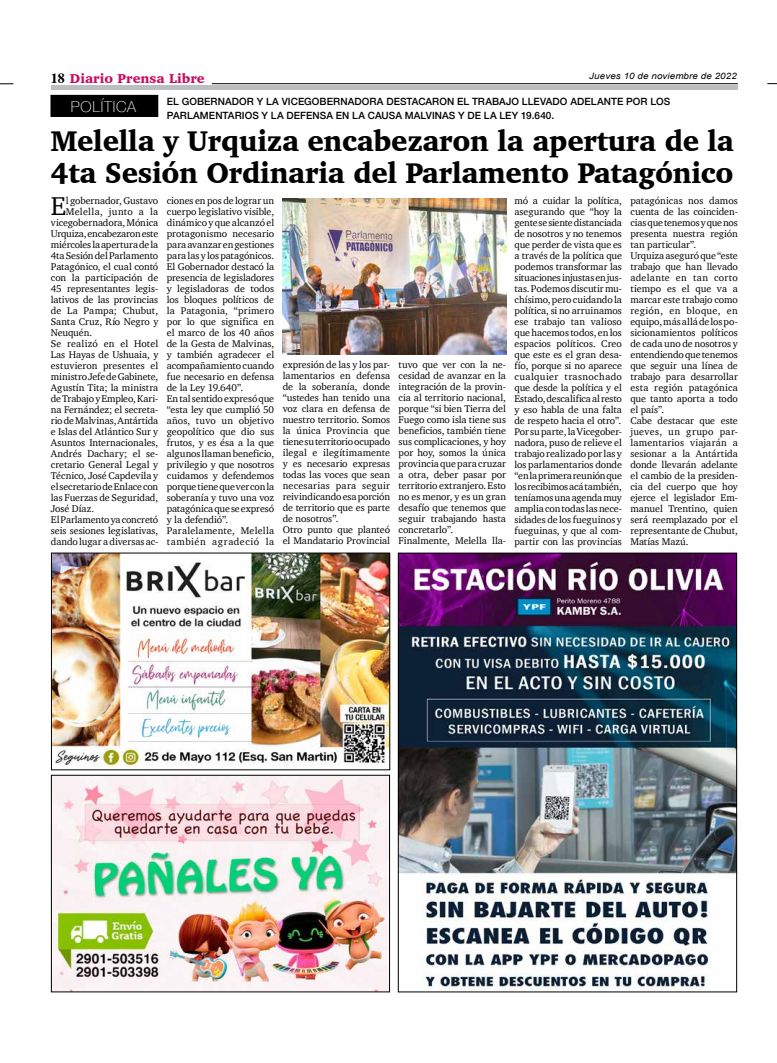
<style>
.page{position:relative;width:777px;height:1063px;background:#fff}
.page>*{position:absolute;margin:0;border:0;box-sizing:border-box;transform-origin:0 0}
.t1{font:900 29.2px/32.3px "Charter";letter-spacing:-.01em;color:#000;scale:.95 1}
.t2{font:26.4px "Charter";color:#000}
.t3{font:100 15px "Helvetica Neue";letter-spacing:.05em;color:#fff}
.t4{font:900 13.2px "Charter";color:#c80c5f}
.t5{font:10px/11px "Charter";letter-spacing:-.005em;color:#000}
.t6{font:500 10px/14px "Helvetica Neue";letter-spacing:.01em;color:#000}
.t7{font:10px "Charter";letter-spacing:.015em;color:#000}
.t8{font:10px "Charter";letter-spacing:.035em;color:#000}
.t9{font:italic 8.8px "Arial";letter-spacing:.01em;color:#000;scale:1.11 1}
.s1{font-family:"Times";font-weight:700;font-size:14px;color:#000}
</style>
<div class="page">
<hr style="left:212px;top:83px;width:526px;height:1px;background:#000">
<svg style="left:0;top:84px;width:13px;height:1px"></svg>
<div style="left:51px;top:85px;width:686px;height:5px;background:#bcbec0"></div>
<div style="left:51px;top:95px;width:107px;height:21px;background:#000"></div>
<img style="left:400px;top:555px;width:335px;height:435px">
<div style="left:398px;top:553px;width:339px;height:439px;border:1px solid #000"></div>
<img style="left:53px;top:555px;width:335px;height:213px">
<div style="left:51px;top:553px;width:339px;height:217px;border:1px solid #000"></div>
<img style="left:53px;top:777px;width:335px;height:213px">
<div style="left:51px;top:775px;width:339px;height:217px;border:1px solid #000"></div>
<img style="left:283px;top:198px;width:223px;height:157px">
<p class="t9" style="left:589px;top:70px;width:134px">Jueves 10 de noviembre de 2022</p>
<h3 class="t4" style="left:51px;top:70px;width:155px"><span class="s1">18</span> Diario Prensa Libre</h3>
<h3 class="t3" style="left:71px;top:95px;width:67px">POLÍTICA</h3>
<p class="t6" style="left:167px;top:94px;width:505px">EL GOBERNADOR Y LA VICEGOBERNADORA DESTACARON EL TRABAJO LLEVADO ADELANTE POR LOS<br>PARLAMENTARIOS Y LA DEFENSA EN LA CAUSA MALVINAS Y DE LA LEY 19.640.</p>
<h1 class="t1" style="left:51px;top:124px;width:720px">Melella y Urquiza encabezaron la apertura de la<br>4ta Sesión Ordinaria del Parlamento Patagónico</h1>
<h2 class="t2" style="left:51px;top:183px;width:17px">E</h2>
<p class="t5" style="left:66px;top:195px;width:94px">l gobernador, Gustavo</p>
<p class="t8" style="left:66px;top:203px;width:94px">Melella, junto a la</p>
<p class="t5" style="left:51px;top:217px;width:109px">vicegobernadora, Mónica</p>
<p class="t5" style="left:51px;top:228px;width:109px">Urquiza, encabezaron este</p>
<p class="t5" style="left:51px;top:239px;width:109px">miércoles la apertura de la</p>
<p class="t5" style="left:51px;top:250px;width:109px">4ta Sesión del Parlamento</p>
<p class="t5" style="left:51px;top:261px;width:109px">Patagónico, el cual contó</p>
<p class="t5" style="left:51px;top:272px;width:109px">con la participación de</p>
<p class="t5" style="left:51px;top:283px;width:109px">45 representantes legis-</p>
<p class="t5" style="left:51px;top:294px;width:109px">lativos de las provincias</p>
<p class="t5" style="left:51px;top:305px;width:109px">de La Pampa; Chubut,</p>
<p class="t5" style="left:51px;top:316px;width:109px">Santa Cruz, Río Negro y</p>
<p class="t5" style="left:51px;top:327px;width:43px">Neuquén.</p>
<p class="t7" style="left:51px;top:335px;width:109px">Se realizó en el Hotel</p>
<p class="t5" style="left:51px;top:349px;width:109px">Las Hayas de Ushuaia, y</p>
<p class="t5" style="left:51px;top:360px;width:109px">estuvieron presentes el</p>
<p class="t5" style="left:51px;top:371px;width:109px">ministro Jefe de Gabinete,</p>
<p class="t5" style="left:51px;top:382px;width:109px">Agustín Tita; la ministra</p>
<p class="t5" style="left:51px;top:393px;width:109px">de Trabajo y Empleo, Kari-</p>
<p class="t5" style="left:51px;top:404px;width:109px">na Fernández; el secreta-</p>
<p class="t5" style="left:51px;top:415px;width:109px">rio de Malvinas, Antártida</p>
<p class="t5" style="left:51px;top:426px;width:109px">e Islas del Atlántico Sur y</p>
<p class="t5" style="left:51px;top:437px;width:109px">Asuntos Internacionales,</p>
<p class="t5" style="left:51px;top:448px;width:109px">Andrés Dachary; el se-</p>
<p class="t5" style="left:51px;top:459px;width:109px">cretario General Legal y</p>
<p class="t5" style="left:51px;top:470px;width:109px">Técnico, José Capdevila y</p>
<p class="t5" style="left:51px;top:481px;width:109px">el secretario de Enlace con</p>
<p class="t5" style="left:51px;top:492px;width:109px">las Fuerzas de Seguridad,</p>
<p class="t5" style="left:51px;top:503px;width:45px">José Díaz.</p>
<p class="t5" style="left:51px;top:514px;width:109px">El Parlamento ya concretó</p>
<p class="t5" style="left:51px;top:525px;width:109px">seis sesiones legislativas,</p>
<p class="t5" style="left:51px;top:536px;width:109px">dando lugar a diversas ac-</p>
<p class="t5" style="left:167px;top:195px;width:109px">ciones en pos de lograr un cuerpo legislativo visible, dinámico y que alcanzó el protagonismo necesario para avanzar en gestiones para las y los patagónicos.<br>El Gobernador destacó la presencia de legisladores y legisladoras de todos los bloques políticos de la Patagonia, “primero por lo que significa en el marco de los 40 años de la Gesta de Malvinas, y también agradecer el acompañamiento cuando fue necesario en defensa de la Ley 19.640”.<br>En tal sentido expresó que “esta ley que cumplió 50 años, tuvo un objetivo geopolítico que dio sus frutos, y es ésa a la que algunos llaman beneficio, privilegio y que nosotros cuidamos y defendemos porque tiene que ver con la soberanía y tuvo una voz patagónica que se expresó y la defendió”.<br>Paralelamente, Melella también agradeció la</p>
<p class="t5" style="left:283px;top:358px;width:109px">expresión de las y los par&shy;lamentarios en defensa de la soberanía, donde “ustedes han tenido una voz clara en defensa de nuestro territorio. Somos la única Provincia que tiene su territorio ocupado ilegal e ilegítimamente y es necesario expresas todas las voces que sean necesarias para seguir reivindicando esa porción de territorio que es parte de nosotros”.<br>Otro punto que planteó el Mandatario Provincial</p>
<p class="t5" style="left:398px;top:358px;width:109px">tuvo que ver con la ne&shy;cesidad de avanzar en la integración de la provin&shy;cia al territorio nacional, porque “si bien Tierra del<br>Fuego como isla tiene sus beneficios, también tiene sus complicaciones, y hoy por hoy, somos la única provincia que para cruzar a otra, deber pasar por territorio extranjero. Esto no es menor, y es un gran desafío que tenemos que seguir trabajando hasta concretarlo”.<br>Finalmente, Melella lla-</p>
<p class="t5" style="left:514px;top:195px;width:109px;text-align:justify">mó a cuidar la política, asegurando que “hoy la gente se siente distanciada de nosotros y no tenemos que perder de vista que es a través de la política que podemos transformar las situaciones injustas en jus&shy;tas. Podemos discutir mu&shy;chísimo, pero cuidando la política, si no arruinamos ese trabajo tan valioso que hacemos todos, en los espacios políticos. Creo que este es el gran desa&shy;fío, porque si no aparece cualquier trasnochado que desde la política y el Estado, descalifica al resto y eso habla de una falta de respeto hacia el otro”.<br>Por su parte, la Vicegober&shy;nadora, puso de relieve el trabajo realizado por las y los parlamentarios donde “en la primera reunión que los recibimos acá también, teníamos una agenda muy amplia con todas las nece&shy;sidades de los fueguinos y fueguinas, y que al com&shy;partir con las provincias</p>
<p class="t5" style="left:630px;top:195px;width:109px">patagónicas nos damos cuenta de las coinciden&shy;cias que tenemos y que nos presenta nuestra región tan particular”.<br>Urquiza aseguró que “este trabajo que han llevado adelante en tan corto tiempo es el que va a marcar este trabajo como región, en bloque, en equipo, más allá de los po&shy;sicionamientos políticos de cada uno de nosotros y entendiendo que tenemos que seguir una línea de trabajo para desarrollar esta región patagónica que tanto aporta a todo el país”.<br>Cabe destacar que este jueves, un grupo par&shy;lamentarios viajarán a sesionar a la Antártida donde llevarán adelante el cambio de la presiden&shy;cia del cuerpo que hoy ejerce el legislador Em&shy;manuel Trentino, quien será reemplazado por el representante de Chubut,<br>Matías Mazú.</p>
</div>
